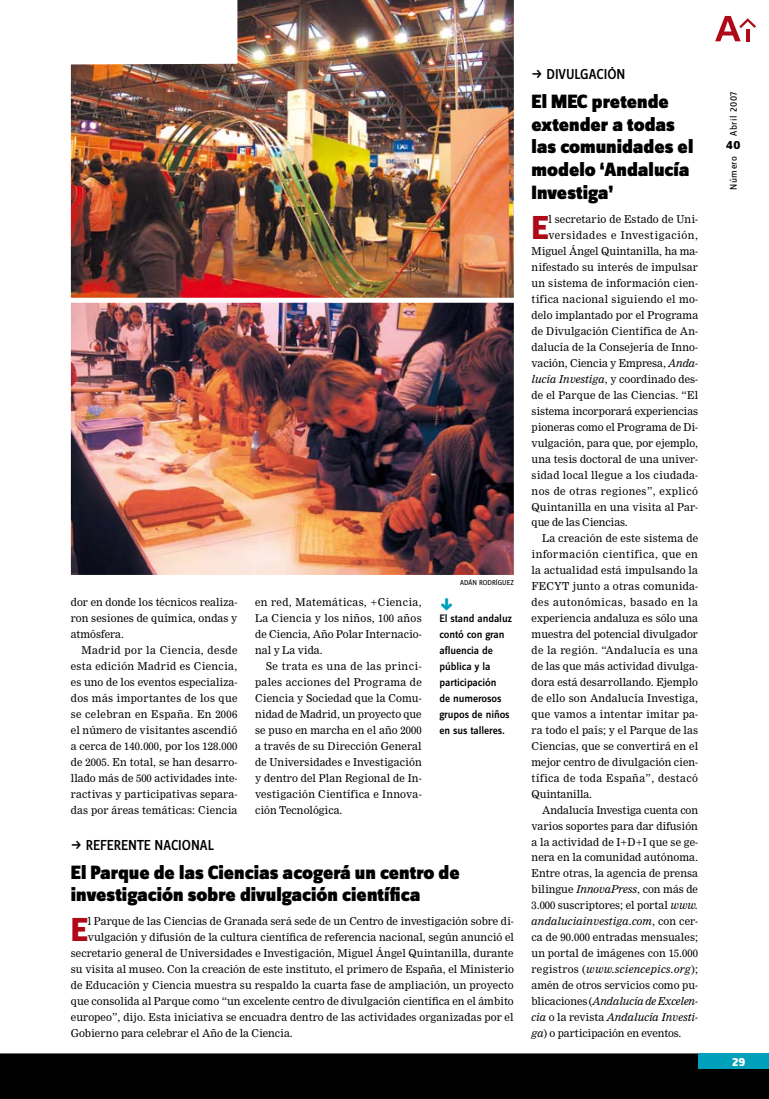
<style>
.page{position:relative;width:769px;height:1099px;background:#fff}
.page>*{position:absolute;margin:0;border:0;box-sizing:border-box;transform-origin:0 0}
.t1{font:800 34.5px "Zine Sans Dis";color:#ae0917}
.t2{font:900 20px/22.8px "Zine Sans Dis";color:#000}
.t3{font:500 15px "Zine Sans Dis";letter-spacing:-.005em;color:#000;scale:.95 1}
.t4{font:800 12.5px "Zine Sans Dis";color:#000}
.t5{font:800 12.5px "Zine Sans Dis";color:#fff}
.t6{font:500 11.25px/16px "Zine Sans Dis";letter-spacing:-.01em;color:#000}
.t7{font:10.62px/16px "Nimrod";letter-spacing:.005em;color:#000;text-align:justify}
.t8{font:italic 10.62px "Nimrod";letter-spacing:.01em;color:#000}
.t9{font:10.62px "Nimrod";letter-spacing:.025em;color:#000}
.t10{font:10.62px "Nimrod";letter-spacing:.035em;color:#000}
.t11{font:10.62px "Nimrod";letter-spacing:.045em;color:#000}
.t12{font:italic 10.62px "Nimrod";letter-spacing:-.01em;color:#000}
.t13{font:10.62px "Nimrod";letter-spacing:.03em;color:#000}
.t14{font:10.62px "Nimrod";letter-spacing:.05em;color:#000}
.t15{font:10px "Zine Sans Dis";letter-spacing:.05em;color:#000}
.t16{font:7.5px "Zine Sans Dis";color:#000}
.s1{font-style:italic}
.s2{font-style:normal}
</style>
<div class="page">
<svg style="left:715px;top:16px;width:41px;height:25px"></svg>
<div style="left:0;top:1053px;width:769px;height:45px;background:#000"></div>
<div style="left:698px;top:1053px;width:71px;height:16px;background:#00a0ba"></div>
<img style="left:72px;top:305px;width:441px;height:269px">
<div style="left:66px;top:279px;width:453px;height:301px;border:5px solid #fff"></div>
<img style="left:66px;top:0;width:453px;height:305px">
<p class="t7" style="left:71px;top:594px;width:168px">dor en donde los técnicos realiza&shy;ron sesiones de química, ondas y atmósfera.</p>
<p class="t7" style="left:71px;top:642px;width:168px;text-indent:11px">Madrid por la Ciencia, desde esta edición Madrid es Ciencia, es uno de los eventos especializa&shy;dos más importantes de los que se celebran en España. En 2006 el número de visitantes ascendió a cerca de 140.000, por los 128.000 de 2005. En total, se han desarro&shy;llado más de 500 actividades inte&shy;ractivas y participativas separa&shy;das por áreas temáticas: Ciencia</p>
<p class="t7" style="left:255px;top:594px;width:168px">en red, Matemáticas, +Ciencia, La Ciencia y los niños, 100 años de Ciencia, Año Polar Internacio&shy;nal y La vida.</p>
<p class="t7" style="left:255px;top:658px;width:168px;text-indent:11px">Se trata es una de las princi&shy;pales acciones del Programa de Ciencia y Sociedad que la Comu&shy;nidad de Madrid, un proyecto que se puso en marcha en el año 2000 a través de su Dirección General de Universidades e Investigación y dentro del Plan Regional de In&shy;vestigación Científica e Innova&shy;ción Tecnológica.</p>
<p class="t16" style="left:460px;top:578px;width:55px">ADÁN RODRÍGUEZ</p>
<p class="t6" style="left:439px;top:611px;width:74px">El stand andaluz contó con gran afluencia de pública y la participación<br>de numerosos grupos de niños en sus talleres.</p>
<h3 class="t3" style="left:86px;top:837px;width:9px">referente</h3>
<h3 class="t3" style="left:155px;top:837px;width:8px">naci</h3>
<h3 class="t3" style="left:182px;top:837px;width:19px">onal</h3>
<h2 class="t2" style="left:71px;top:862px;width:390px;line-height:22px">El Parque de las Ciencias acogerá un centro de investigación sobre divulgación científica</h2>
<h1 class="t1" style="left:71px;top:911px;width:19px">E</h1>
<p class="t7" style="left:88px;top:913px;width:427px">l Parque de las Ciencias de Granada será sede de un Centro de investigación sobre di-</p>
<p class="t7" style="left:88px;top:929px;width:428px">vulgación y difusión de la cultura científica de referencia nacional, según anunció el</p>
<p class="t7" style="left:71px;top:945px;width:444px">secretario general de Universidades e Investigación, Miguel Ángel Quintanilla, durante</p>
<p class="t7" style="left:71px;top:961px;width:445px">su visita al museo. Con la creación de este instituto, el primero de España, el Ministerio</p>
<p class="t7" style="left:71px;top:977px;width:444px">de Educación y Ciencia muestra su respaldo la cuarta fase de ampliación, un proyecto</p>
<p class="t7" style="left:71px;top:993px;width:444px">que consolida al Parque como “un excelente centro de divulgación científica en el ámbito</p>
<p class="t7" style="left:71px;top:1009px;width:444px">europeo”, dijo. Esta iniciativa se encuadra dentro de las actividades organizadas por el</p>
<p class="t7" style="left:71px;top:1025px;width:223px">Gobierno para celebrar el Año de la Ciencia.</p>
<h3 class="t3" style="left:546px;top:66px;width:85px">DIVULGACIÓN</h3>
<h2 class="t2" style="left:531px;top:91px;width:163px">El MEC pretende extender a todas las comunidades el modelo ‘Andalucía<br>Investiga’</h2>
<h1 class="t1" style="left:531px;top:210px;width:19px">E</h1>
<p class="t7" style="left:548px;top:211px;width:151px">l secretario de Estado de Uni-</p>
<p class="t14" style="left:548px;top:229px;width:151px">versidades e Investigación,</p>
<p class="t7" style="left:531px;top:243px;width:168px">Miguel Ángel Quintanilla, ha ma-</p>
<p class="t7" style="left:531px;top:259px;width:168px">nifestado su interés de impulsar</p>
<p class="t7" style="left:531px;top:275px;width:168px">un sistema de información cien-</p>
<p class="t9" style="left:531px;top:293px;width:168px">tífica nacional siguiendo el mo-</p>
<p class="t7" style="left:531px;top:307px;width:168px">delo implantado por el Programa</p>
<p class="t7" style="left:531px;top:323px;width:168px">de Divulgación Científica de An-</p>
<p class="t7" style="left:531px;top:339px;width:168px">dalucía de la Consejería de Inno-</p>
<p class="t7" style="left:531px;top:355px;width:168px">vación, Ciencia y Empresa, <span class="s1">Anda-</span></p>
<p class="t7" style="left:531px;top:371px;width:168px"><span class="s1">lucía Investiga</span>, y coordinado des-</p>
<p class="t7" style="left:531px;top:387px;width:168px">de el Parque de las Ciencias. “El</p>
<p class="t7" style="left:531px;top:403px;width:168px">sistema incorporará experiencias</p>
<p class="t7" style="left:531px;top:419px;width:168px">pioneras como el Programa de Di-</p>
<p class="t7" style="left:531px;top:435px;width:168px">vulgación, para que, por ejemplo,</p>
<p class="t7" style="left:531px;top:451px;width:168px">una tesis doctoral de una univer-</p>
<p class="t9" style="left:531px;top:468px;width:168px">sidad local llegue a los ciudada-</p>
<p class="t10" style="left:531px;top:484px;width:168px">nos de otras regiones”, explicó</p>
<p class="t7" style="left:531px;top:498px;width:168px">Quintanilla en una visita al Par-</p>
<p class="t7" style="left:531px;top:514px;width:98px">que de las Ciencias.</p>
<p class="t7" style="left:542px;top:530px;width:157px">La creación de este sistema de</p>
<p class="t11" style="left:531px;top:548px;width:168px">información científica, que en</p>
<p class="t7" style="left:531px;top:562px;width:168px">la actualidad está impulsando la</p>
<p class="t9" style="left:531px;top:580px;width:168px">FECYT junto a otras comunida-</p>
<p class="t11" style="left:531px;top:596px;width:168px">des autonómicas, basado en la</p>
<p class="t7" style="left:531px;top:610px;width:168px">experiencia andaluza es sólo una</p>
<p class="t7" style="left:531px;top:626px;width:168px">muestra del potencial divulgador</p>
<p class="t13" style="left:531px;top:644px;width:168px">de la región. “Andalucía es una</p>
<p class="t7" style="left:531px;top:658px;width:168px">de las que más actividad divulga-</p>
<p class="t7" style="left:531px;top:674px;width:168px">dora está desarrollando. Ejemplo</p>
<p class="t7" style="left:531px;top:690px;width:168px">de ello son Andalucía Investiga,</p>
<p class="t7" style="left:531px;top:706px;width:168px">que vamos a intentar imitar pa-</p>
<p class="t7" style="left:531px;top:722px;width:168px">ra todo el país; y el Parque de las</p>
<p class="t7" style="left:531px;top:738px;width:168px">Ciencias, que se convertirá en el</p>
<p class="t7" style="left:531px;top:754px;width:168px">mejor centro de divulgación cien-</p>
<p class="t10" style="left:531px;top:771px;width:168px">tífica de toda España”, destacó</p>
<p class="t7" style="left:531px;top:785px;width:62px">Quintanilla.</p>
<p class="t7" style="left:542px;top:801px;width:157px">Andalucía Investiga cuenta con</p>
<p class="t7" style="left:531px;top:817px;width:168px">varios soportes para dar difusión</p>
<p class="t7" style="left:531px;top:833px;width:168px">a la actividad de I+D+I que se ge-</p>
<p class="t7" style="left:531px;top:849px;width:168px">nera en la comunidad autónoma.</p>
<p class="t7" style="left:531px;top:865px;width:168px">Entre otras, la agencia de prensa</p>
<p class="t7" style="left:531px;top:881px;width:168px">bilingue <span class="s1">InnovaPress</span>, con más de</p>
<p class="t7" style="left:531px;top:897px;width:168px">3.000 suscriptores; el portal <span class="s1">www.</span></p>
<p class="t8" style="left:531px;top:915px;width:168px">andaluciainvestiga.com<span class="s2">, con cer-</span></p>
<p class="t7" style="left:531px;top:929px;width:168px">ca de 90.000 entradas mensuales;</p>
<p class="t7" style="left:531px;top:945px;width:168px">un portal de imágenes con 15.000</p>
<p class="t8" style="left:531px;top:962px;width:168px"><span class="s2">registros (</span>www.sciencepics.org<span class="s2">);</span></p>
<p class="t7" style="left:531px;top:977px;width:168px">amén de otros servicios como pu-</p>
<p class="t12" style="left:531px;top:994px;width:168px"><span class="s2">blicaciones (</span>Andalucía de Excelen-</p>
<p class="t8" style="left:531px;top:1010px;width:168px">cia <span class="s2">o la revista</span> Andalucía Investi-</p>
<p class="t7" style="left:531px;top:1025px;width:151px"><span class="s1">ga</span>) o participación en eventos.</p>
<p class="t15" style="left:729px;top:136px;width:45px;rotate:-90deg">Abril 2007</p>
<p class="t4" style="left:726px;top:138px;width:16px">40</p>
<p class="t15" style="left:729px;top:190px;width:35px;rotate:-90deg">Número</p>
<p class="t5" style="left:732px;top:1054px;width:15px">29</p>
</div>
